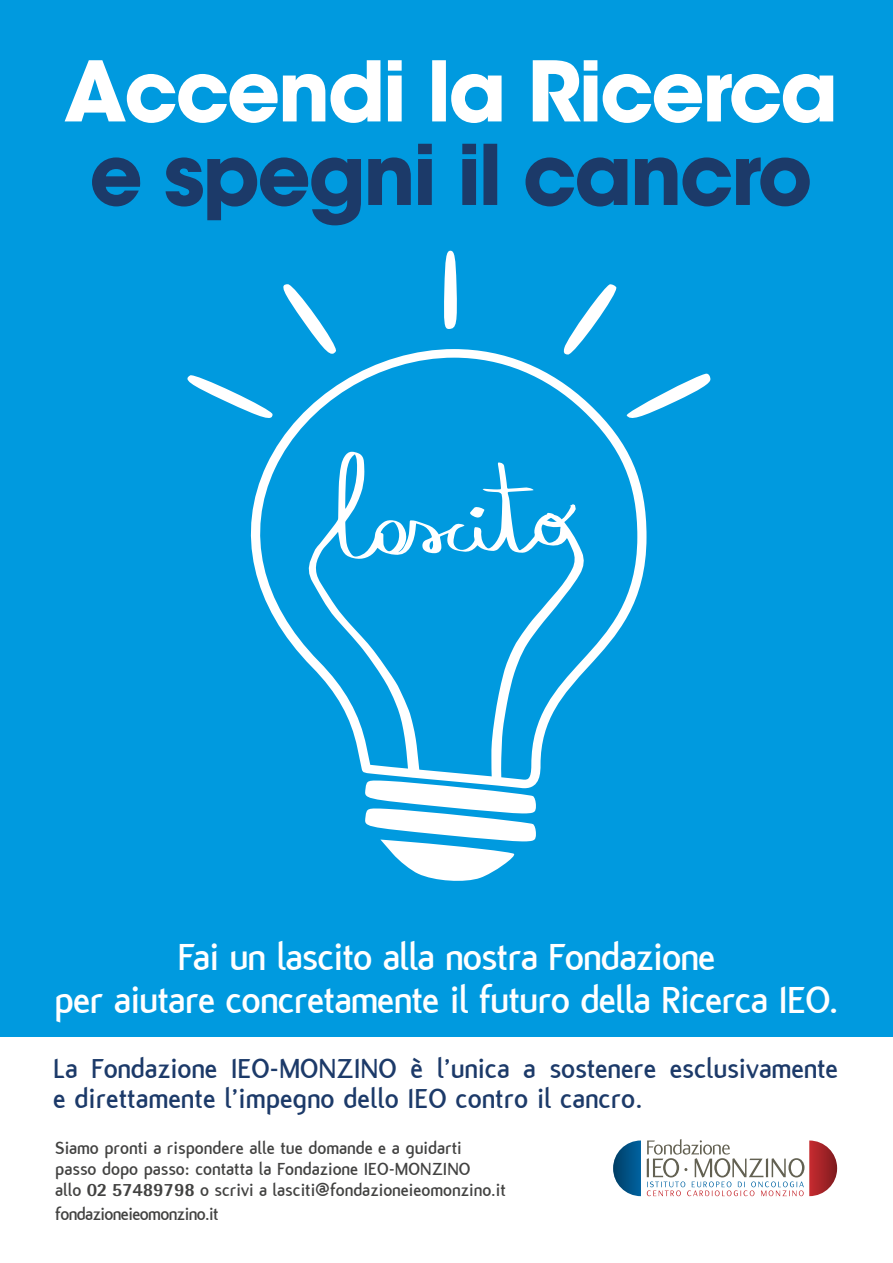
<style>
.page{position:relative;width:893px;height:1263px;background:#fff}
.page>*{position:absolute;margin:0;border:0;box-sizing:border-box;transform-origin:0 0}
.t1{font:700 40.65px/42.6px "Flux";letter-spacing:-.02em;color:#fff;text-align:center}
.t2{font:700 29.55px/29.5px "Flux";letter-spacing:-.005em;color:#1c3a69}
.t3{font:700 18.9px/21.3px "Flux";color:#424241}
.t4{font:700 18.9px "Flux";letter-spacing:-.03em;color:#424241}
.s1{font-family:"Rotis Semi Sans Std";font-weight:800}
</style>
<div class="page">
<svg style="left:613px;top:1140px;width:28px;height:56px"></svg>
<svg style="left:647px;top:1139px;width:190px;height:57px"></svg>
<div style="left:0;top:0;width:893px;height:1036px;background:#009adf"></div>
<svg style="left:92px;top:144px;width:718px;height:81px"></svg>
<svg style="left:65px;top:60px;width:768px;height:63px"></svg>
<svg style="left:250px;top:349px;width:397px;height:322px"></svg>
<svg style="left:625px;top:374px;width:85px;height:47px"></svg>
<svg style="left:563px;top:284px;width:56px;height:70px"></svg>
<svg style="left:444px;top:251px;width:13px;height:78px"></svg>
<svg style="left:279px;top:284px;width:60px;height:74px"></svg>
<svg style="left:187px;top:373px;width:86px;height:48px"></svg>
<svg style="left:365px;top:784px;width:171px;height:97px"></svg>
<svg style="left:308px;top:451px;width:277px;height:333px"></svg>
<svg style="left:470px;top:507px;width:14px;height:11px"></svg>
<svg style="left:541px;top:503px;width:35px;height:24px"></svg>
<h1 class="t1" style="left:54px;top:936px;width:786px">Fai un lascito alla nostra Fondazione<br>per aiutare concretamente il futuro della Ricerca IEO.</h1>
<h2 class="t2" style="left:53px;top:1054px;width:786px">La Fondazione IEO-MONZINO è l’unica a sostenere esclusivamente e direttamente l’impegno dello IEO contro il cancro.</h2>
<p class="t3" style="left:55px;top:1137px;width:452px">Siamo pronti a rispondere alle tue domande e a guidarti passo dopo passo: contatta la Fondazione IEO-MONZINO<br>allo <span class="s1">02 57489798</span> o scrivi a lasciti@fondazioneieomonzino.it</p>
<p class="t4" style="left:55px;top:1203px;width:165px">fondazioneieomonzino.it</p>
</div>
